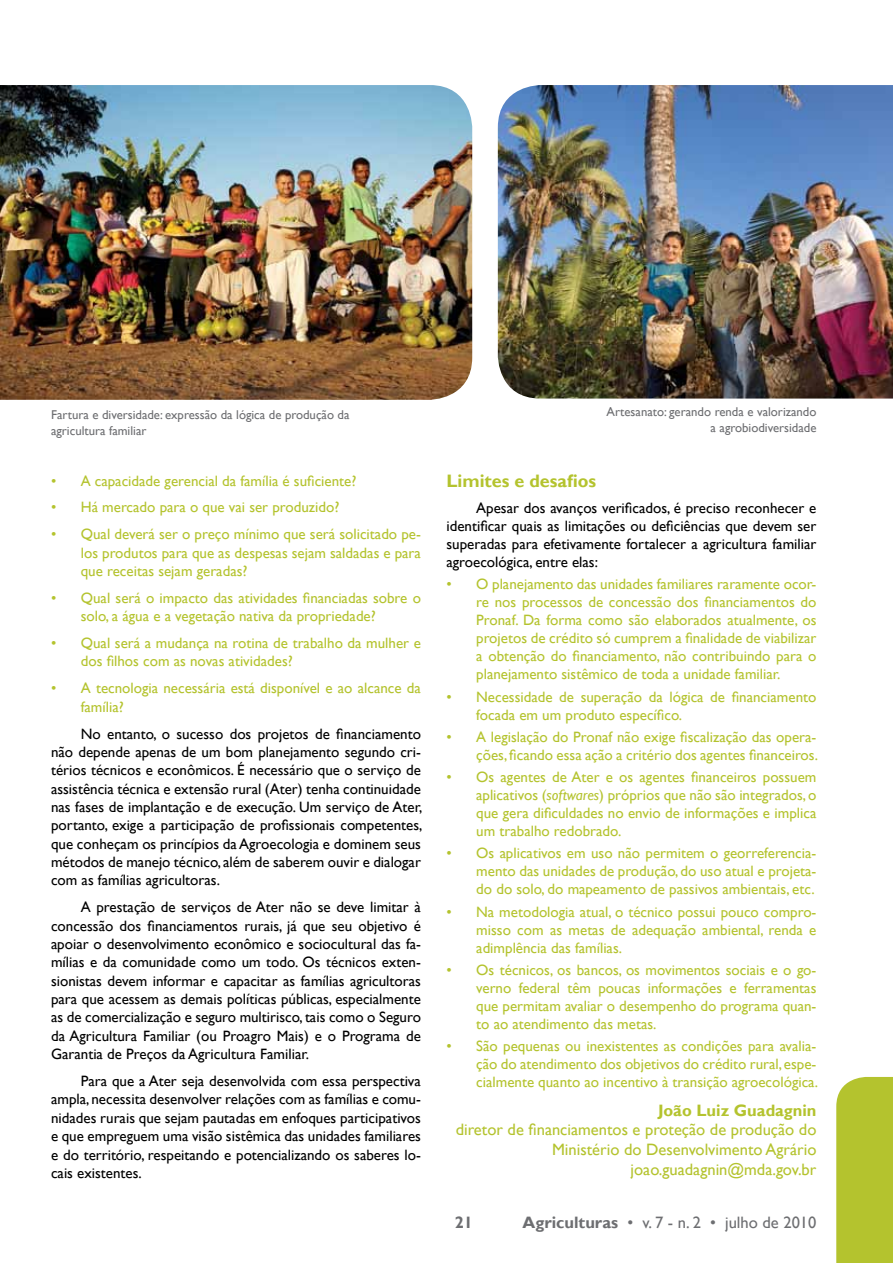
<style>
.page{position:relative;width:893px;height:1263px;background:#fff}
.page>*{position:absolute;margin:0;border:0;box-sizing:border-box;transform-origin:0 0}
.t1{font:700 18px "Gill Sans";color:#b4c32e}
.t2{font:16.5px/19.8px "Gill Sans";color:#b4c32e;text-align:right}
.t3{font:16.5px "Gill Sans";color:#6d6e71}
.t4{font:700 16.5px "Gill Sans";color:#b4c32e}
.t5{font:700 16.5px "Gill Sans";color:#6d6e71}
.t6{font:15px/18px "Gill Sans";color:#b4c32e;text-align:justify}
.t7{font:15px/18.3px "Gill Sans";color:#000;text-align:justify}
.t8{font:12.75px/15.3px "Gill Sans";color:#6d6e71}
.s1{font-style:italic}
.s2{font-weight:700}
</style>
<div class="page">
<div style="left:836px;top:1077px;width:57px;height:186px;background:#b4c32e"></div>
<img style="left:498px;top:85px;width:395px;height:314px">
<img style="left:0;top:85px;width:472px;height:315px">
<p class="t8" style="left:51px;top:407px;width:300px">Fartura e diversidade: expressão da lógica de produção da agricultura familiar</p>
<p class="t8" style="left:606px;top:404px;width:211px;text-align:right">Artesanato: gerando renda e valorizando a agrobiodiversidade</p>
<p class="t6" style="left:51px;top:472px;width:307px">• A capacidade gerencial da família é suficiente?</p>
<p class="t6" style="left:51px;top:499px;width:290px">• Há mercado para o que vai ser produzido?</p>
<p class="t6" style="left:81px;top:525px;width:342px;text-indent:-30px">• Qual deverá ser o preço mínimo que será solicitado pe&shy;los produtos para que as despesas sejam saldadas e para que receitas sejam geradas?</p>
<p class="t6" style="left:81px;top:589px;width:342px;text-indent:-30px">• Qual será o impacto das atividades financiadas sobre o solo, a água e a vegetação nativa da propriedade?</p>
<p class="t6" style="left:81px;top:634px;width:342px;text-indent:-30px">• Qual será a mudança na rotina de trabalho da mulher e dos filhos com as novas atividades?</p>
<p class="t6" style="left:81px;top:679px;width:342px;text-indent:-30px">• A tecnologia necessária está disponível e ao alcance da família?</p>
<p class="t7" style="left:51px;top:725px;width:373px;text-indent:30px">No entanto, o sucesso dos projetos de financiamento não depende apenas de um bom planejamento segundo cri&shy;térios técnicos e econômicos. É necessário que o serviço de assistência técnica e extensão rural (Ater) tenha continuidade nas fases de implantação e de execução. Um serviço de Ater, portanto, exige a participação de profissionais competentes, que conheçam os princípios da Agroecologia e dominem seus métodos de manejo técnico, além de saberem ouvir e dialogar com as famílias agricultoras.</p>
<p class="t7" style="left:51px;top:898px;width:371px;text-indent:30px">A prestação de serviços de Ater não se deve limitar à concessão dos financiamentos rurais, já que seu objetivo é apoiar o desenvolvimento econômico e sociocultural das fa&shy;mílias e da comunidade como um todo. Os técnicos exten&shy;sionistas devem informar e capacitar as famílias agricultoras para que acessem as demais políticas públicas, especialmente as de comercialização e seguro multirisco, tais como o Seguro da Agricultura Familiar (ou Proagro Mais) e o Programa de Garantia de Preços da Agricultura Familiar.</p>
<p class="t7" style="left:51px;top:1072px;width:371px;text-indent:30px">Para que a Ater seja desenvolvida com essa perspectiva ampla, necessita desenvolver relações com as famílias e comu&shy;nidades rurais que sejam pautadas em enfoques participativos e que empreguem uma visão sistêmica das unidades familiares e do território, respeitando e potencializando os saberes lo&shy;cais existentes.</p>
<p class="t1" style="left:446px;top:470px;width:151px">Limites e desafios</p>
<p class="t7" style="left:446px;top:499px;width:371px;text-indent:30px">Apesar dos avanços verificados, é preciso reconhecer e identificar quais as limitações ou deficiências que devem ser superadas para efetivamente fortalecer a agricultura familiar agroecológica, entre elas:</p>
<p class="t6" style="left:476px;top:576px;width:342px;text-indent:-30px">• O planejamento das unidades familiares raramente ocor&shy;re nos processos de concessão dos financiamentos do Pronaf. Da forma como são elaborados atualmente, os projetos de crédito só cumprem a finalidade de viabilizar a obtenção do financiamento, não contribuindo para o planejamento sistêmico de toda a unidade familiar.</p>
<p class="t6" style="left:476px;top:688px;width:342px;text-indent:-30px">• Necessidade de superação da lógica de financiamento focada em um produto específico.</p>
<p class="t6" style="left:446px;top:728px;width:373px;text-align:right">• A legislação do Pronaf não exige fiscalização das opera&shy;ções, ficando essa ação a critério dos agentes financeiros.</p>
<p class="t6" style="left:476px;top:768px;width:342px;text-indent:-30px">• Os agentes de Ater e os agentes financeiros possuem aplicativos (<span class="s1">softwares</span>) próprios que não são integrados, o que gera dificuldades no envio de informações e implica um trabalho redobrado.</p>
<p class="t6" style="left:476px;top:845px;width:342px;text-indent:-30px">• Os aplicativos em uso não permitem o georreferencia&shy;mento das unidades de produção, do uso atual e projeta&shy;do do solo, do mapeamento de passivos ambientais, etc.</p>
<p class="t6" style="left:476px;top:903px;width:342px;text-indent:-30px">• Na metodologia atual, o técnico possui pouco compro&shy;misso com as metas de adequação ambiental, renda e adimplência das famílias.</p>
<p class="t6" style="left:476px;top:961px;width:342px;text-indent:-30px">• Os técnicos, os bancos, os movimentos sociais e o go&shy;verno federal têm poucas informações e ferramentas que permitam avaliar o desempenho do programa quan&shy;to ao atendimento das metas.</p>
<p class="t6" style="left:476px;top:1037px;width:343px;text-indent:-30px">• São pequenas ou inexistentes as condições para avalia&shy;ção do atendimento dos objetivos do crédito rural, espe&shy;cialmente quanto ao incentivo à transição agroecológica.</p>
<p class="t4" style="left:658px;top:1100px;width:160px">João Luiz Guadagnin</p>
<p class="t2" style="left:456px;top:1120px;width:362px">diretor de financiamentos e proteção de produção do<br>Ministério do Desenvolvimento Agrário joao.guadagnin@mda.gov.br</p>
<p class="t5" style="left:455px;top:1212px;width:20px">21</p>
<p class="t3" style="left:523px;top:1212px;width:295px"><span class="s2">Agriculturas</span> • v. 7 - n. 2 • julho de 2010</p>
</div>
